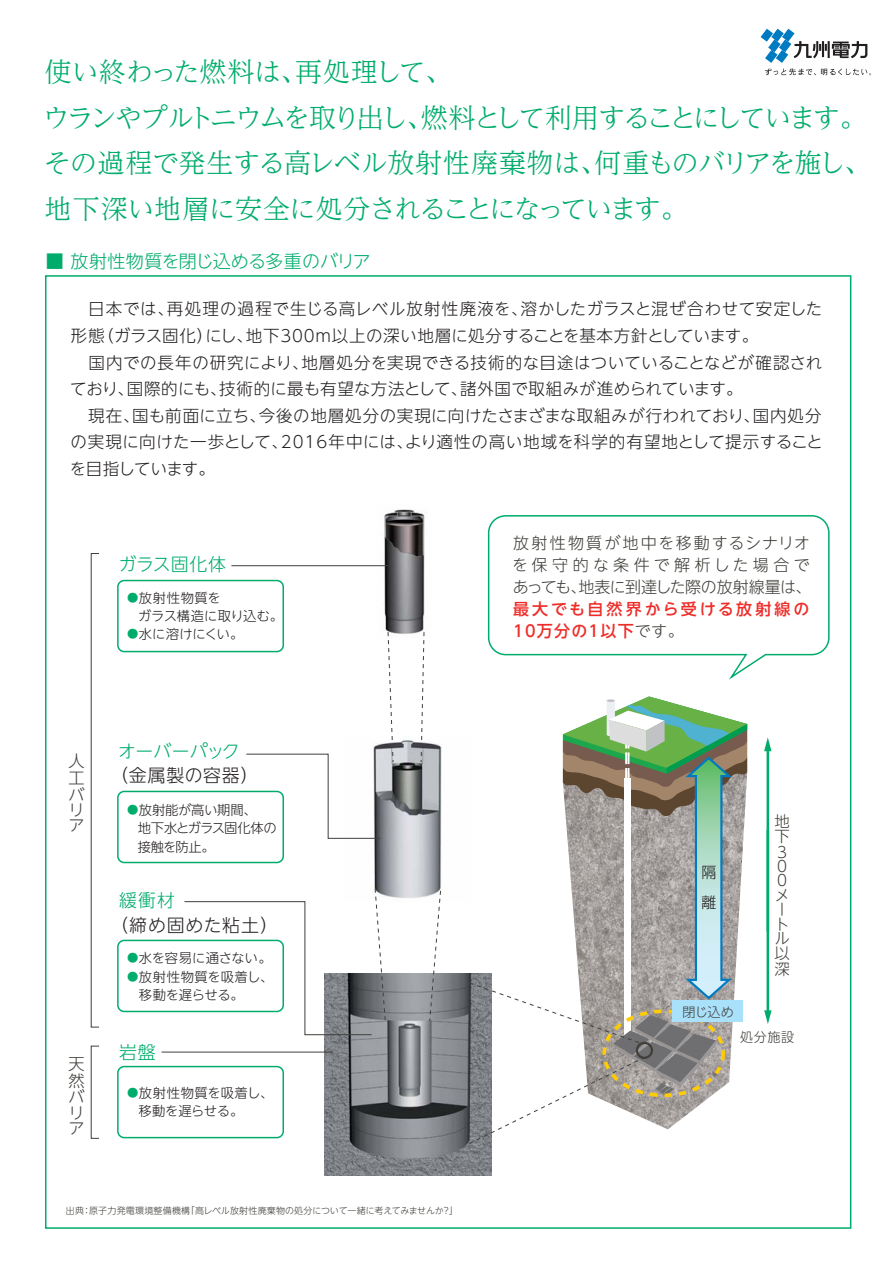
<style>
.page{position:relative;width:893px;height:1263px;background:#fff}
.page>*{position:absolute;margin:0;border:0;box-sizing:border-box;transform-origin:0 0}
.t1{font:27px/45.8px "UD Reimin Pro Light 90 msp RKSJ H";letter-spacing:-.06em;color:#00ac6c}
.t2{font:18px "UD Shin Go NT Pro Light 90 msp RKSJ H";letter-spacing:-.015em;color:#00ac6c}
.t3{font:17.85px "UD Shin Go NT Pro Light 90 msp RKSJ H";letter-spacing:.045em;color:#231f20}
.t4{font:17.85px "UD Shin Go NT Pro Light 90 msp RKSJ H";letter-spacing:.005em;color:#00ac6c}
.t5{font:17.85px "UD Shin Go NT Pro Light 90 msp RKSJ H";letter-spacing:-.02em;color:#00ac6c}
.t6{font:16.5px/26.5px "UD Shin Go NT Pro Light 90 msp RKSJ H";letter-spacing:.025em;color:#231f20}
.t7{font:16.2px/16px "UD Shin Go NT Pro Light 90 msp RKSJ V";color:#403f3a}
.t8{font:16.05px/22px "UD Shin Go NT Pro Light 90 msp RKSJ H";letter-spacing:.1em;color:#403f3a}
.t9{font:16.05px/22px "UD Shin Go NT Pro Medium 90 msp RKSJ H";letter-spacing:.14em;color:#ee2d29}
.t10{font:15.3px/14.9px "UD Shin Go NT Pro Light 90 msp RKSJ V";color:#403f3a}
.t11{font:15px/30px "UD Shin Go NT Pro Light 90 msp RKSJ V";color:#231f20}
.t12{font:13.35px/18.3px "UD Shin Go NT Pro Light 90 msp RKSJ H";letter-spacing:-.015em;color:#231f20}
.t13{font:13.35px/18.3px "UD Shin Go NT Pro Light 90 msp RKSJ H";letter-spacing:.005em;color:#231f20}
.t14{font:13.05px "UD Shin Go NT Pro Light 90 msp RKSJ H";letter-spacing:.035em;color:#403f3a}
.t15{font:9px "UD Shin Go NT Pro Light 90 msp RKSJ H";letter-spacing:.01em;color:#403f3a}
.s1{font-size:11.25px;color:#00ac6c}
.s2{font-family:"UD Shin Go NT Pro Light 90 msp RKSJ H";color:#403f3a}
</style>
<div class="page">
<hr style="left:766px;top:749px;width:3px;height:182px;background:#00ac6c">
<svg style="left:764px;top:737px;width:7px;height:14px"></svg>
<hr style="left:766px;top:830px;width:3px;height:183px;background:#00ac6c">
<svg style="left:764px;top:1010px;width:7px;height:14px"></svg>
<svg style="left:760px;top:29px;width:111px;height:46px"></svg>
<svg style="left:487px;top:515px;width:343px;height:165px"></svg>
<div style="left:117px;top:580px;width:167px;height:72px;border:2px solid #00ac6c;border-radius:6px"></div>
<div style="left:117px;top:791px;width:167px;height:72px;border:2px solid #00ac6c;border-radius:6px"></div>
<div style="left:117px;top:940px;width:167px;height:72px;border:2px solid #00ac6c;border-radius:6px"></div>
<div style="left:117px;top:1066px;width:167px;height:72px;border:2px solid #00ac6c;border-radius:6px"></div>
<img style="left:375px;top:509px;width:51px;height:122px">
<img style="left:324px;top:974px;width:168px;height:202px">
<div style="left:91px;top:553px;width:8px;height:474px;border:1px solid #403f3a"></div>
<div style="left:91px;top:1046px;width:8px;height:93px;border:1px solid #403f3a"></div>
<hr style="left:231px;top:565px;width:157px;height:1px;background:#403f3a">
<hr style="left:162px;top:1052px;width:170px;height:1px;background:#403f3a">
<svg style="left:468px;top:696px;width:279px;height:449px"></svg>
<svg style="left:184px;top:631px;width:258px;height:404px"></svg>
<h1 class="t1" style="left:43px;top:52px;width:830px">使い終わった燃料は、再処理して、<br>ウランやプルトニウムを取り出し、燃料として利用することにしています。その過程で発生する高レベル放射性廃棄物は、何重ものバリアを施し、地下深い地層に安全に処分されることになっています。</h1>
<p class="t2" style="left:46px;top:254px;width:326px">■ 放射性物質を閉じ込める多重のバリア</p>
<p class="t6" style="left:70px;top:298px;width:755px">　日本では、再処理の過程で生じる高レベル放射性廃液を、溶かしたガラスと混ぜ合わせて安定した形態（ガラス固化）にし、地下300m以上の深い地層に処分することを基本方針としています。<br>　国内での長年の研究により、地層処分を実現できる技術的な目途はついていることなどが確認されており、国際的にも、技術的に最も有望な方法として、諸外国で取組みが進められています。<br>　現在、国も前面に立ち、今後の地層処分の実現に向けたさまざまな取組みが行われており、国内処分の実現に向けた一歩として、2016年中には、より適性の高い地域を科学的有望地として提示することを目指しています。</p>
<p class="t4" style="left:119px;top:558px;width:109px">ガラス固化体</p>
<p class="t13" style="left:127px;top:590px;width:158px"><span class="s1">●</span>放射性物質を<br>　ガラス構造に取り込む。</p>
<p class="t12" style="left:127px;top:627px;width:118px"><span class="s1">●</span>水に溶けにくい。</p>
<p class="t7" style="left:69px;top:755px;width:18px">人工バリア</p>
<p class="t7" style="left:69px;top:1058px;width:18px">天然バリア</p>
<p class="t5" style="left:118px;top:744px;width:123px">オーバーパック</p>
<p class="t3" style="left:110px;top:769px;width:150px">（金属製の容器）</p>
<p class="t12" style="left:127px;top:803px;width:151px"><span class="s1">●</span>放射能が高い期間、<br>　地下水とガラス固化体の　接触を防止。</p>
<p class="t4" style="left:119px;top:894px;width:58px">緩衝材</p>
<p class="t3" style="left:110px;top:918px;width:170px">（締め固めた粘土）</p>
<p class="t12" style="left:127px;top:951px;width:146px"><span class="s1">●</span>水を容易に通さない。</p>
<p class="t12" style="left:127px;top:969px;width:148px"><span class="s1">●</span>放射性物質を吸着し、　移動を遅らせる。</p>
<p class="t4" style="left:119px;top:1046px;width:38px">岩盤</p>
<p class="t12" style="left:127px;top:1086px;width:148px"><span class="s1">●</span>放射性物質を吸着し、　移動を遅らせる。</p>
<p class="t15" style="left:66px;top:1208px;width:394px">出典：原子力発電環境整備機構「高レベル放射性廃棄物の処分について一緒に考えてみませんか？」</p>
<p class="t8" style="left:512px;top:534px;width:301px">放射性物質が地中を移動するシナリオを保守的な条件で解析した場合であっても、地表に到達した際の放射線量は、</p>
<p class="t9" style="left:513px;top:600px;width:298px">最大でも自然界から受ける放射線の<br>10万分の1以下<span class="s2">です。</span></p>
<p class="t11" style="left:701px;top:859px;width:16px">隔離</p>
<p class="t14" style="left:682px;top:1007px;width:53px">閉じ込め</p>
<p class="t10" style="left:774px;top:816px;width:16px">地下<br>３<br>０<br>０メートル以深</p>
<p class="t14" style="left:740px;top:1032px;width:55px">処分施設</p>
</div>
